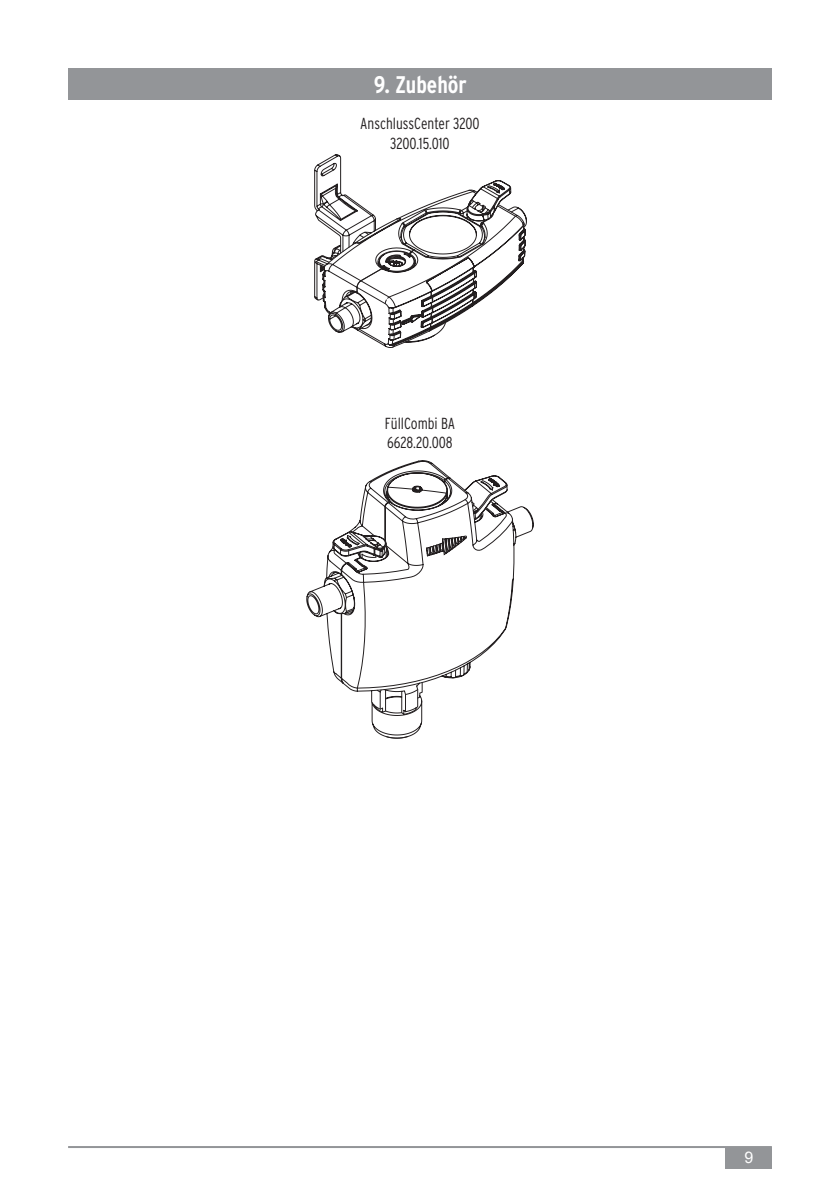
<style>
.page{position:relative;width:840px;height:1191px;background:#fff}
.page>*{position:absolute;margin:0;border:0;box-sizing:border-box;transform-origin:0 0}
.t1{font:700 condensed 24px "Interstate";color:#fff;scale:.95 1}
.t2{font:300 condensed 16px/19.2px "Interstate";color:#231f20;text-align:center;scale:.95 1}
.t3{font:16px "Arial";color:#fff}
</style>
<div class="page">
<hr style="left:68px;top:1146px;width:703px;height:2px;background:#939598">
<div style="left:725px;top:1147px;width:46px;height:21px;background:#939598"></div>
<svg style="left:314px;top:154px;width:28px;height:147px"></svg>
<svg style="left:322px;top:167px;width:204px;height:181px"></svg>
<svg style="left:306px;top:460px;width:227px;height:203px"></svg>
<svg style="left:332px;top:475px;width:175px;height:263px"></svg>
<svg style="left:340px;top:472px;width:107px;height:86px"></svg>
<div style="left:68px;top:68px;width:703px;height:31px;background:#939598"></div>
<h1 class="t1" style="left:373px;top:70px;width:99px">9. Zubehör</h1>
<p class="t2" style="left:360px;top:114px;width:127px">AnschlussCenter 3200<br>3200.15.010</p>
<p class="t2" style="left:384px;top:414px;width:76px;text-align:left">FüllCombi BA<br>6628.20.008</p>
<p class="t3" style="left:744px;top:1146px;width:10px">9</p>
</div>
